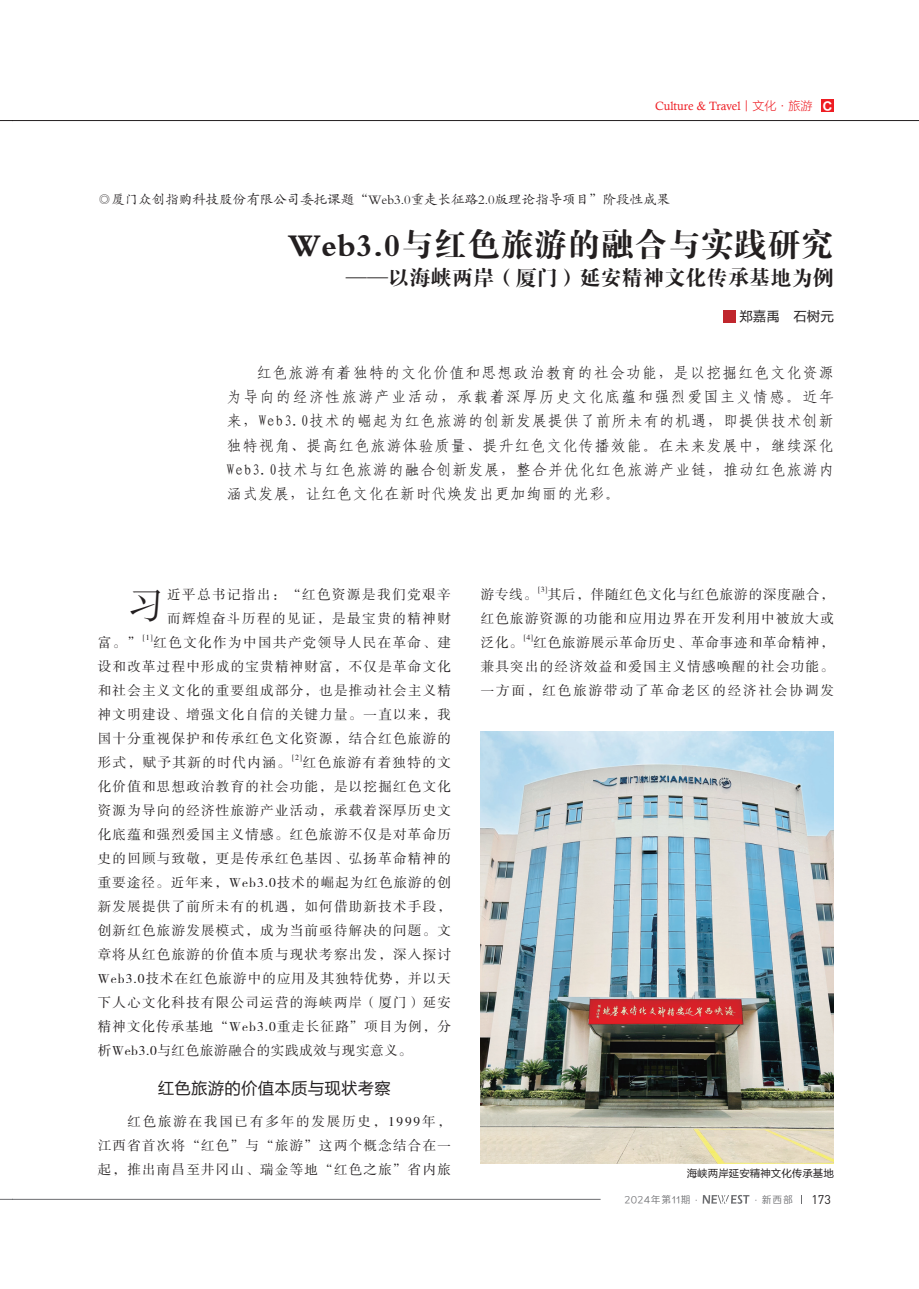
<style>
.page{position:relative;width:919px;height:1289px;background:#fff}
.page>*{position:absolute;margin:0;border:0;box-sizing:border-box;transform-origin:0 0}
.t1{font:37.5px "FZSSK GBK1 0";color:#231f20}
.t2{font:33px "FZDBSK GBK1 0";letter-spacing:.01em;color:#231f20}
.t3{font:21px "FZDBSK GBK1 0";letter-spacing:.01em;color:#231f20}
.t4{font:16.5px "FZLTHK GBK1 0";letter-spacing:.01em;color:#231f20}
.t5{font:15px/24px "Fang Song GB2312";letter-spacing:.05em;color:#231f20;text-align:justify}
.t6{font:13.5px/24px "FZSSK GBK1 0";letter-spacing:.095em;color:#231f20;text-align:justify}
.t7{font:13.5px "FZKTK GBK1 0";color:#231f20}
.t8{font:13.5px "FZLTHK GBK1 0";color:#231f20}
.t9{font:12.45px "DIN";color:#231f20}
.t10{font:12px "Calisto";color:#ee1d23}
.t11{font:10.5px "FZLTHK GBK1 0";color:#231f20}
.t12{font:9.75px "Loong Flash Sans GB Regular";letter-spacing:.1em;color:#6c6d70}
.t13{font:7.8px "FZSSK GBK1 0";color:#231f20}
.s1{font-family:"FZLTXHK GBK1 0"}
.s2{font-family:"FZLTDHK GBK1 0";font-size:11.4px;color:#fff}
</style>
<div class="page">
<svg style="left:0;top:1198px;width:13px;height:1px"></svg>
<svg style="left:0;top:120px;width:13px;height:1px"></svg>
<hr style="left:13px;top:1198px;width:587px;height:1px;background:#6c6d70">
<svg style="left:702px;top:1195px;width:47px;height:8px"></svg>
<hr style="left:13px;top:120px;width:905px;height:1px;background:#231f20">
<div style="left:821px;top:99px;width:12px;height:13px;background:#ee1d23"></div>
<div style="left:722px;top:310px;width:13px;height:13px;background:#c0262d"></div>
<img style="left:480px;top:731px;width:353px;height:432px">
<p class="t10" style="left:655px;top:99px;width:179px">Culture &amp; Travel<span class="s1">丨文化·旅游</span> <span class="s2">Ｃ</span></p>
<p class="t7" style="left:98px;top:193px;width:574px">◎厦门众创指购科技股份有限公司委托课题“Web3.0重走长征路2.0版理论指导项目”阶段性成果</p>
<h2 class="t2" style="left:288px;top:227px;width:547px">Web3.0与红色旅游的融合与实践研究</h2>
<h3 class="t3" style="left:346px;top:267px;width:489px">——以海峡两岸（厦门）延安精神文化传承基地为例</h3>
<p class="t8" style="left:739px;top:309px;width:96px">郑嘉禹　石树元</p>
<p class="t5" style="left:227px;top:361px;width:608px;text-indent:30px">红色旅游有着独特的文化价值和思想政治教育的社会功能，是以挖掘红色文化资源为导向的经济性旅游产业活动，承载着深厚历史文化底蕴和强烈爱国主义情感。近年来，Web3.0技术的崛起为红色旅游的创新发展提供了前所未有的机遇，即提供技术创新独特视角、提高红色旅游体验质量、提升红色文化传播效能。在未来发展中，继续深化Web3.0技术与红色旅游的融合创新发展，整合并优化红色旅游产业链，推动红色旅游内涵式发展，让红色文化在新时代焕发出更加绚丽的光彩。</p>
<h1 class="t1" style="left:128px;top:587px;width:39px">习</h1>
<p class="t6" style="left:167px;top:582px;width:285px">近平总书记指出：“红色资源是我们党艰辛而辉煌奋斗历程的见证，是最宝贵的精神财</p>
<p class="t6" style="left:98px;top:630px;width:45px">富。”</p>
<p class="t13" style="left:143px;top:633px;width:11px">[1]</p>
<p class="t6" style="left:98px;top:630px;width:354px;text-indent:56px">红色文化作为中国共产党领导人民在革命、建设和改革过程中形成的宝贵精神财富，不仅是革命文化和社会主义文化的重要组成部分，也是推动社会主义精神文明建设、增强文化自信的关键力量。一直以来，我国十分重视保护和传承红色文化资源，结合红色旅游的形式，赋予其新的时代内涵。</p>
<p class="t13" style="left:292px;top:753px;width:11px">[2]</p>
<p class="t6" style="left:98px;top:750px;width:354px;text-indent:205px">红色旅游有着独特的文化价值和思想政治教育的社会功能，是以挖掘红色文化资源为导向的经济性旅游产业活动，承载着深厚历史文化底蕴和强烈爱国主义情感。红色旅游不仅是对革命历史的回顾与致敬，更是传承红色基因、弘扬革命精神的重要途径。近年来，Web3.0技术的崛起为红色旅游的创新发展提供了前所未有的机遇，如何借助新技术手段，创新红色旅游发展模式，成为当前亟待解决的问题。文章将从红色旅游的价值本质与现状考察出发，深入探讨Web3.0技术在红色旅游中的应用及其独特优势，并以天下人心文化科技有限公司运营的海峡两岸（厦门）延安精神文化传承基地“Web3.0重走长征路”项目为例，分析Web3.0与红色旅游融合的实践成效与现实意义。</p>
<p class="t4" style="left:158px;top:1079px;width:235px">红色旅游的价值本质与现状考察</p>
<p class="t6" style="left:98px;top:1110px;width:354px;text-indent:30px">红色旅游在我国已有多年的发展历史，1999年，江西省首次将“红色”与“旅游”这两个概念结合在一起，推出南昌至井冈山、瑞金等地“红色之旅”省内旅</p>
<p class="t6" style="left:480px;top:582px;width:58px">游专线。</p>
<p class="t13" style="left:538px;top:585px;width:11px">[3]</p>
<p class="t6" style="left:480px;top:582px;width:354px;text-indent:67px">其后，伴随红色文化与红色旅游的深度融合，红色旅游资源的功能和应用边界在开发利用中被放大或泛化。</p>
<p class="t13" style="left:523px;top:633px;width:11px">[4]</p>
<p class="t6" style="left:480px;top:630px;width:354px;text-indent:53px">红色旅游展示革命历史、革命事迹和革命精神，兼具突出的经济效益和爱国主义情感唤醒的社会功能。一方面，红色旅游带动了革命老区的经济社会协调发</p>
<p class="t11" style="left:686px;top:1167px;width:148px">海峡两岸延安精神文化传承基地</p>
<p class="t12" style="left:625px;top:1194px;width:169px">2024年第11期·　　　　 ·新西部</p>
<p class="t9" style="left:811px;top:1191px;width:21px">173</p>
</div>
